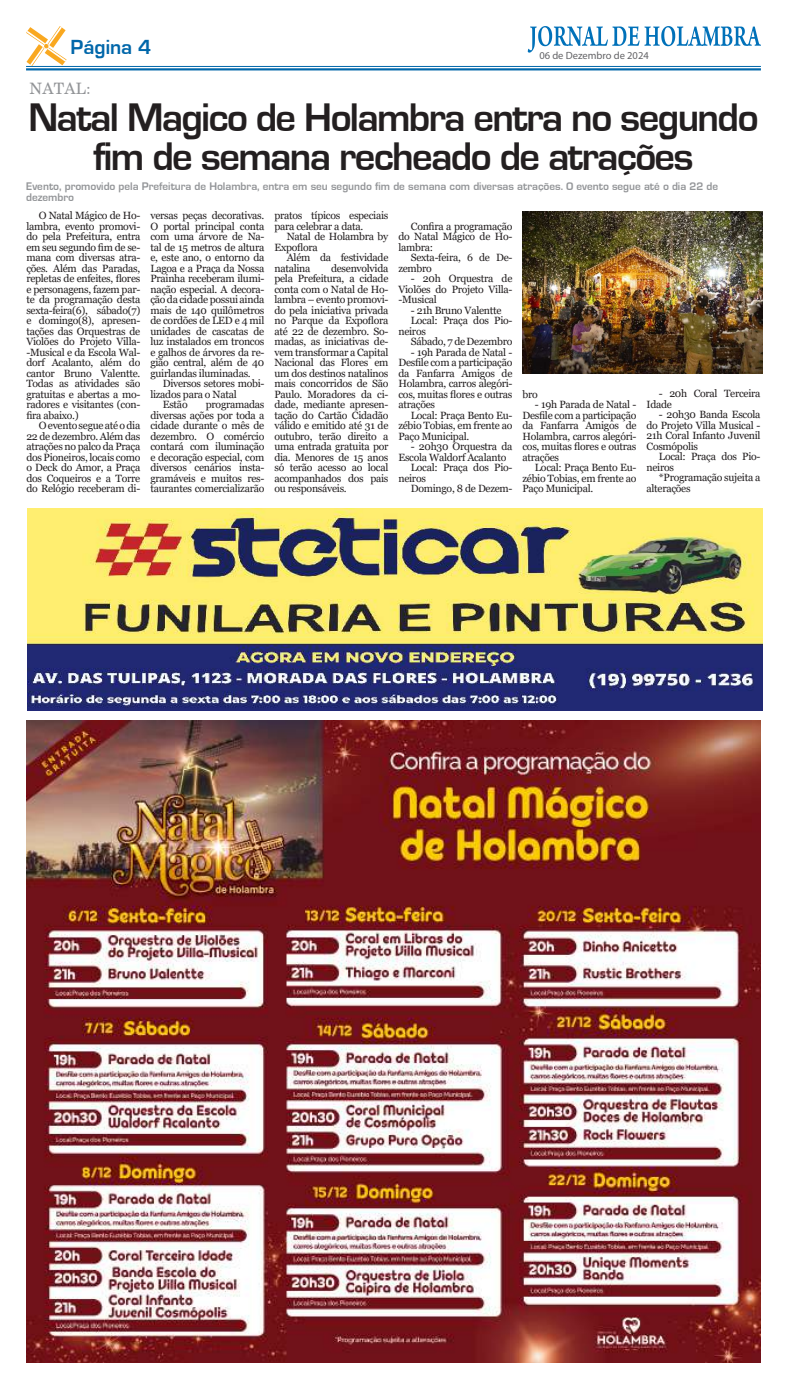
<style>
.page{position:relative;width:787px;height:1389px;background:#fff}
.page>*{position:absolute;margin:0;border:0;box-sizing:border-box;transform-origin:0 0}
.t1{font:41.12px/38.5px "Eurose";letter-spacing:-.04em;color:#231f20;text-align:center}
.t2{font:21.09px "Eurose";color:#0067aa}
.t3{font:15.75px "Century Schlbk Cyrillic BT";color:#929497}
.t4{font:11.38px/11.4px "Eurose";color:#939598}
.t5{font:10.5px/10.5px "Georgia";letter-spacing:-.025em;color:#231f20;text-align:justify}
.t6{font:10.5px "Myriad Pro";color:#636366}
</style>
<div class="page">
<hr style="left:26px;top:66px;width:734px;height:1px;background:#0067aa">
<hr style="left:26px;top:68px;width:734px;height:2px;background:#0067aa">
<svg style="left:26px;top:26px;width:41px;height:40px"></svg>
<svg style="left:527px;top:26px;width:233px;height:27px"></svg>
<img style="left:27px;top:509px;width:734px;height:201px">
<img style="left:26px;top:720px;width:734px;height:643px">
<img style="left:522px;top:211px;width:239px;height:163px">
<h2 class="t2" style="left:71px;top:36px;width:82px">Página 4</h2>
<p class="t6" style="left:539px;top:49px;width:111px">06 de Dezembro de 2024</p>
<h3 class="t3" style="left:30px;top:79px;width:63px">NATAL:</h3>
<h1 class="t1" style="left:28px;top:98px;width:731px">Natal Magico de Holambra entra no segundo fim de semana recheado de atrações</h1>
<p class="t4" style="left:26px;top:181px;width:693px">Evento, promovido pela Prefeitura de Holambra, entra em seu segundo fim de semana com diversas atrações. O evento segue até o dia 22 de dezembro</p>
<p class="t5" style="left:26px;top:211px;width:115px;text-indent:12px">O Natal Mágico de Ho&shy;lambra, evento promovi&shy;do pela Prefeitura, entra em seu segundo fim de se&shy;mana com diversas atra&shy;ções. Além das Paradas, repletas de enfeites, flores e personagens, fazem par&shy;te da programação desta sexta-feira(6), sábado(7) e domingo(8), apresen&shy;tações das Orquestras de Violões do Projeto Villa--Musical e da Escola Wal&shy;dorf Acalanto, além do cantor Bruno Valentte.<br>Todas as atividades são gratuitas e abertas a mo&shy;radores e visitantes (con&shy;fira abaixo.)</p>
<p class="t5" style="left:26px;top:421px;width:115px;text-indent:12px">O evento segue até o dia 22 de dezembro. Além das atrações no palco da Praça dos Pioneiros, locais como o Deck do Amor, a Praça dos Coqueiros e a Torre do Relógio receberam di-</p>
<p class="t5" style="left:150px;top:211px;width:115px">versas peças decorativas.<br>O portal principal conta com uma árvore de Na&shy;tal de 15 metros de altura e, este ano, o entorno da Lagoa e a Praça da Nossa Prainha receberam ilumi&shy;nação especial. A decora&shy;ção da cidade possui ainda mais de 140 quilômetros de cordões de LED e 4 mil unidades de cascatas de luz instalados em troncos e galhos de árvores da re&shy;gião central, além de 40 guirlandas iluminadas.</p>
<p class="t5" style="left:163px;top:379px;width:103px">Diversos setores mobi-</p>
<p class="t5" style="left:150px;top:389px;width:88px">lizados para o Natal</p>
<p class="t5" style="left:163px;top:400px;width:26px">Estão</p>
<p class="t5" style="left:274px;top:211px;width:115px">pratos típicos especiais para celebrar a data.</p>
<p class="t5" style="left:274px;top:232px;width:115px;text-indent:12px">Natal de Holambra by<br>Expoflora</p>
<p class="t5" style="left:274px;top:253px;width:115px;text-indent:12px">Além da festividade natalina</p>
<p class="t5" style="left:398px;top:221px;width:115px;text-indent:12px">Confira a programação do Natal Mágico de Ho&shy;lambra:</p>
<p class="t5" style="left:398px;top:253px;width:115px;text-indent:12px">Sexta-feira, 6 de De&shy;zembro</p>
<p class="t5" style="left:398px;top:274px;width:115px;text-indent:12px">- 20h Orquestra de Violões do Projeto Villa--Musical</p>
<p class="t5" style="left:410px;top:305px;width:92px">- 21h Bruno Valentte</p>
<p class="t5" style="left:410px;top:316px;width:103px">Local: Praça dos Pio-</p>
<p class="t5" style="left:398px;top:326px;width:29px">neiros</p>
<p class="t5" style="left:410px;top:337px;width:103px">Sábado, 7 de Dezembro</p>
<p class="t5" style="left:398px;top:347px;width:115px;text-indent:12px">- 19h Parada de Natal - Desfile com a participação da Fanfarra Amigos de Holambra, carros alegóri&shy;cos, muitas flores e outras atrações</p>
<p class="t5" style="left:398px;top:410px;width:115px;text-indent:12px">Local: Praça Bento Eu&shy;zébio Tobias, em frente ao Paço Municipal.</p>
<p class="t5" style="left:410px;top:442px;width:103px">- 20h30 Orquestra da</p>
<p class="t5" style="left:398px;top:452px;width:109px">Escola Waldorf Acalanto</p>
<p class="t5" style="left:410px;top:463px;width:103px">Local: Praça dos Pio-</p>
<p class="t5" style="left:398px;top:473px;width:29px">neiros</p>
<p class="t5" style="left:410px;top:484px;width:103px">Domingo, 8 de Dezem-</p>
<p class="t5" style="left:274px;top:263px;width:115px;text-indent:57px">desenvolvida pela Prefeitura, a cidade conta com o Natal de Ho&shy;lambra – evento promovi&shy;do pela iniciativa privada no Parque da Expoflora até 22 de dezembro. So&shy;madas, as iniciativas de&shy;vem transformar a Capital Nacional das Flores em um dos destinos natalinos mais concorridos de São Paulo. Moradores da ci&shy;dade, mediante apresen&shy;tação do Cartão Cidadão válido e emitido até 31 de outubro, terão direito a uma entrada gratuita por dia. Menores de 15 anos só terão acesso ao local acompanhados dos pais ou responsáveis.</p>
<p class="t5" style="left:646px;top:389px;width:115px;text-indent:12px">- 20h Coral Terceira<br>Idade</p>
<p class="t5" style="left:646px;top:410px;width:115px;text-indent:12px">- 20h30 Banda Escola do Projeto Villa Musical - 21h Coral Infanto Juvenil Cosmópolis</p>
<p class="t5" style="left:646px;top:452px;width:115px;text-indent:12px">Local: Praça dos Pio&shy;neiros</p>
<p class="t5" style="left:646px;top:473px;width:115px;text-indent:12px">*Programação sujeita a alterações</p>
<p class="t5" style="left:522px;top:389px;width:17px">bro</p>
<p class="t5" style="left:522px;top:400px;width:115px;text-indent:12px">- 19h Parada de Natal - Desfile com a participação da Fanfarra Amigos de Holambra, carros alegóri&shy;cos, muitas flores e outras atrações</p>
<p class="t5" style="left:522px;top:463px;width:115px;text-indent:12px">Local: Praça Bento Eu&shy;zébio Tobias, em frente ao Paço Municipal.</p>
<p class="t5" style="left:150px;top:400px;width:115px;text-indent:55px">programadas diversas ações por toda a cidade durante o mês de dezembro. O comércio contará com iluminação e decoração especial, com diversos cenários insta&shy;gramáveis e muitos res&shy;taurantes comercializarão</p>
</div>
